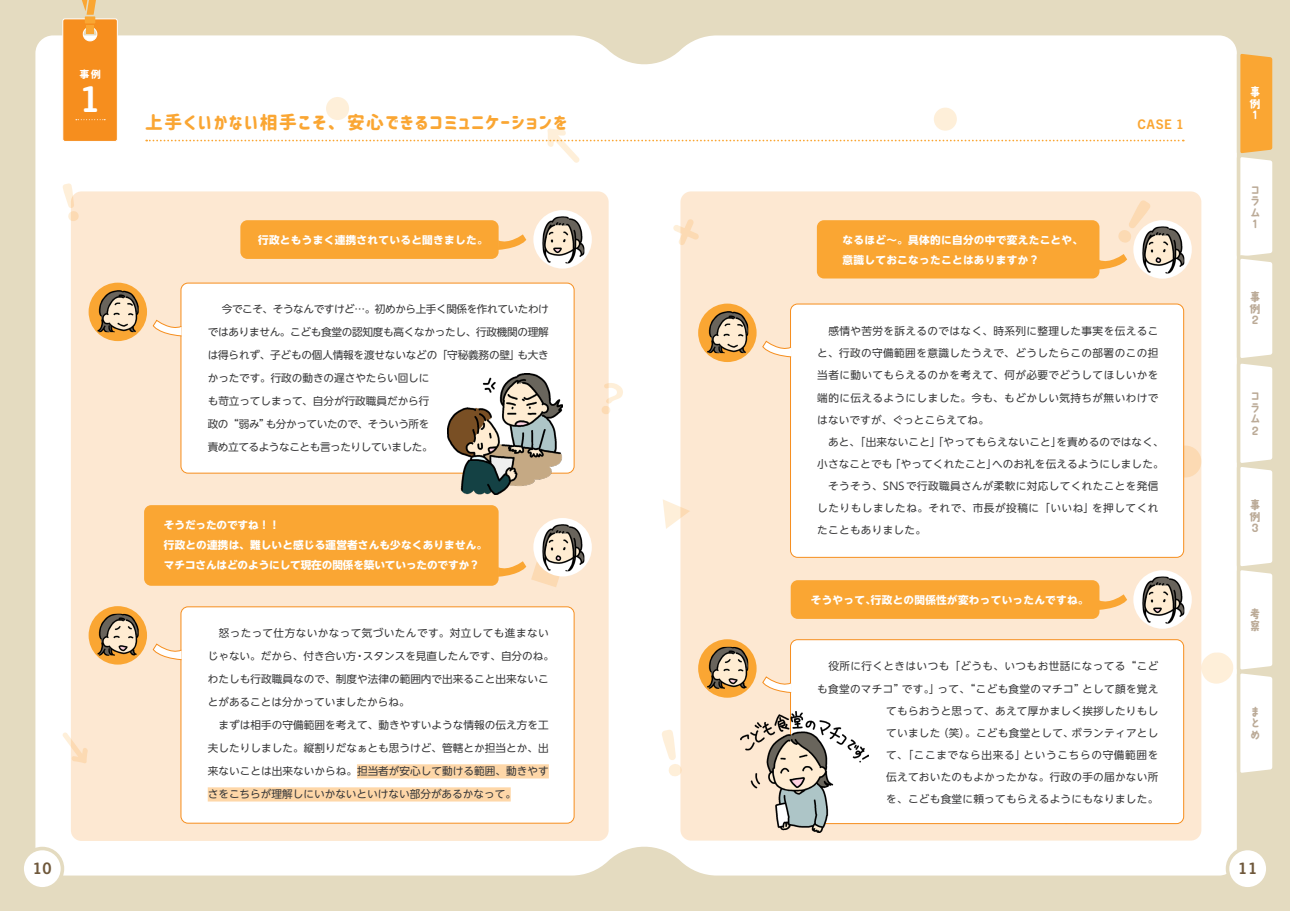
<style>
.page{position:relative;width:1290px;height:911px;background:#e4dbc0}
.page>*{position:absolute;margin:0;border:0;box-sizing:border-box;transform-origin:0 0}
.t1{font:700 35.88px "Trade Gothic Next SR Pro";color:#fff}
.t2{font:17.75px "Corporate Logo Rounded";letter-spacing:.08em;color:#faa633}
.t3{font:700 16px "Trade Gothic Next SR Pro";color:#6f583b}
.t4{font:700 13.25px "Trade Gothic Next SR Pro";color:#faa633}
.t5{font:11.5px/11.5px "TA kokoro no 3";color:#bbaa97;text-align:justify}
.t6{font:11.5px/11.5px "TA kokoro no 3";color:#fff;text-align:justify}
.t7{font:10.62px/22.1px "UD Shin Go NT Pro";letter-spacing:.01em;color:#383839;text-align:justify}
.t8{font:10.62px/23px "UD Shin Go NT Pro";letter-spacing:-.03em;color:#383839}
.t9{font:700 10.62px "UD Shin Go NT Pro";letter-spacing:.025em;color:#fff}
.t10{font:700 10.62px/20.4px "UD Shin Go NT Pro";letter-spacing:-.01em;color:#fff}
.t11{font:10px "Corporate Logo Rounded";color:#fff}
</style>
<div class="page">
<div style="left:35px;top:35px;width:1202px;height:840px;background:#fff"></div>
<svg style="left:662px;top:729px;width:18px;height:47px"></svg>
<svg style="left:63px;top:183px;width:16px;height:38px"></svg>
<svg style="left:663px;top:499px;width:17px;height:30px"></svg>
<svg style="left:609px;top:382px;width:14px;height:32px"></svg>
<svg style="left:63px;top:732px;width:8px;height:31px"></svg>
<svg style="left:673px;top:219px;width:7px;height:26px"></svg>
<div style="left:934px;top:108px;width:23px;height:23px;background:#feefd9;border-radius:50%"></div>
<div style="left:326px;top:97px;width:23px;height:23px;background:#feefd9;border-radius:50%"></div>
<div style="left:680px;top:191px;width:521px;height:649px;background:#fde8d2;border-radius:11px"></div>
<div style="left:71px;top:191px;width:538px;height:650px;background:#fde8d2;border-radius:11px"></div>
<svg style="left:1201px;top:48px;width:72px;height:727px"></svg>
<div style="left:1227px;top:848px;width:41px;height:40px;background:#fff;border-radius:50%"></div>
<div style="left:1226px;top:846px;width:43px;height:44px;border:4px solid #e4dbc0;border-radius:50%"></div>
<div style="left:22px;top:848px;width:40px;height:40px;background:#fff;border-radius:50%"></div>
<div style="left:20px;top:846px;width:44px;height:44px;border:4px solid #e4dbc0;border-radius:50%"></div>
<div style="left:790px;top:639px;width:393px;height:184px;background:#fff;border-radius:7px"></div>
<div style="left:790px;top:639px;width:394px;height:185px;border:1px solid #f68e1e;border-radius:7px"></div>
<svg style="left:762px;top:677px;width:30px;height:16px"></svg>
<div style="left:533px;top:518px;width:59px;height:58px;background:#fff;border-radius:50%"></div>
<img style="left:542px;top:524px;width:42px;height:47px">
<div style="left:1133px;top:220px;width:59px;height:59px;background:#fff;border-radius:50%"></div>
<img style="left:1142px;top:226px;width:42px;height:47px">
<div style="left:791px;top:580px;width:308px;height:39px;background:#faa633;border-radius:7px"></div>
<svg style="left:1099px;top:594px;width:28px;height:16px"></svg>
<div style="left:1133px;top:570px;width:59px;height:59px;background:#fff;border-radius:50%"></div>
<img style="left:1142px;top:576px;width:42px;height:47px">
<div style="left:533px;top:210px;width:59px;height:58px;background:#fff;border-radius:50%"></div>
<img style="left:542px;top:216px;width:42px;height:47px">
<div style="left:89px;top:606px;width:58px;height:58px;background:#faa633;border-radius:50%"></div>
<img style="left:97px;top:613px;width:42px;height:42px">
<div style="left:89px;top:283px;width:58px;height:58px;background:#faa633;border-radius:50%"></div>
<img style="left:97px;top:290px;width:42px;height:42px">
<div style="left:698px;top:303px;width:58px;height:59px;background:#faa633;border-radius:50%"></div>
<img style="left:707px;top:311px;width:41px;height:42px">
<div style="left:698px;top:639px;width:58px;height:58px;background:#faa633;border-radius:50%"></div>
<img style="left:707px;top:647px;width:41px;height:42px">
<div style="left:790px;top:304px;width:393px;height:253px;background:#fff;border-radius:7px"></div>
<div style="left:790px;top:303px;width:394px;height:255px;border:1px solid #f68e1e;border-radius:7px"></div>
<svg style="left:762px;top:341px;width:30px;height:17px"></svg>
<div style="left:181px;top:283px;width:393px;height:190px;background:#fff;border-radius:7px"></div>
<div style="left:180px;top:283px;width:394px;height:190px;border:1px solid #f68e1e;border-radius:7px"></div>
<svg style="left:152px;top:320px;width:30px;height:17px"></svg>
<div style="left:181px;top:607px;width:393px;height:216px;background:#fff;border-radius:7px"></div>
<div style="left:180px;top:606px;width:394px;height:217px;border:1px solid #f68e1e;border-radius:7px"></div>
<svg style="left:152px;top:644px;width:30px;height:16px"></svg>
<div style="left:357px;top:764px;width:192px;height:14px;background:#fed7a8"></div>
<div style="left:208px;top:787px;width:303px;height:14px;background:#fed7a8"></div>
<div style="left:817px;top:220px;width:282px;height:58px;background:#faa633;border-radius:7px"></div>
<svg style="left:1099px;top:254px;width:28px;height:15px"></svg>
<svg style="left:62px;top:0;width:56px;height:142px"></svg>
<div style="left:146px;top:128px;width:1038px;height:35px;background:#fff"></div>
<div style="left:240px;top:220px;width:259px;height:39px;background:#faa633;border-radius:7px"></div>
<svg style="left:498px;top:234px;width:28px;height:16px"></svg>
<div style="left:144px;top:505px;width:355px;height:81px;background:#faa633;border-radius:7px"></div>
<svg style="left:498px;top:554px;width:66px;height:33px"></svg>
<img style="left:448px;top:374px;width:115px;height:120px">
<img style="left:741px;top:711px;width:127px;height:121px">
<p class="t11" style="left:79px;top:68px;width:23px">事例</p>
<p class="t1" style="left:80px;top:73px;width:22px">1</p>
<p class="t2" style="left:145px;top:110px;width:423px">上手くいかない相手こそ、安心できるコミュニケーションを</p>
<p class="t9" style="left:258px;top:231px;width:231px">行政ともうまく連携されていると聞きました。</p>
<p class="t8" style="left:208px;top:297px;width:343px;text-indent:4px">　今でこそ、そうなんですけど…。初めから上手く関係を作れていたわけではありません。こども食堂の認知度も高くなかったし、行政機関の理解は得られず、子どもの個人情報を渡せないなどの「守秘義務の壁」も大きかったです。行政の動きの遅さやたらい回しに<br>も苛立ってしまって、自分が行政職員だから行<br>政の“弱み”も分かっていたので、そういう所を<br>責め立てるようなことも言ったりしていました。</p>
<p class="t10" style="left:164px;top:514px;width:117px">そうだったのですね！！</p>
<p class="t10" style="left:164px;top:534px;width:324px">行政との連携は、難しいと感じる運営者さんも少なくありません。マチコさんはどのようにして現在の関係を築いていったのですか？</p>
<p class="t7" style="left:208px;top:621px;width:348px;line-height:23px;text-align:left">　怒ったって仕方ないかなって気づいたんです。対立しても進まないじゃない。だから、付き合い方・スタンスを見直したんです、自分のね。わたしも行政職員なので、制度や法律の範囲内で出来ること出来ないことがあることは分かっていましたからね。</p>
<p class="t7" style="left:208px;top:713px;width:343px;line-height:23px">　まずは相手の守備範囲を考えて、動きやすいような情報の伝え方を工夫したりしました。縦割りだなぁとも思うけど、管轄とか担当とか、出来ないことは出来ないからね。担当者が安心して動ける範囲、動きやすさをこちらが理解しにいかないといけない部分があるかなって。</p>
<p class="t9" style="left:842px;top:231px;width:242px">なるほど～。具体的に自分の中で変えたことや、</p>
<p class="t9" style="left:842px;top:251px;width:198px">意識しておこなったことはありますか？</p>
<p class="t4" style="left:1137px;top:115px;width:48px">CASE 1</p>
<p class="t7" style="left:817px;top:319px;width:343px">　感情や苦労を訴えるのではなく、時系列に整理した事実を伝えること、行政の守備範囲を意識したうえで、どうしたらこの部署のこの担当者に動いてもらえるのかを考えて、何が必要でどうしてほしいかを端的に伝えるようにしました。今も、もどかしい気持ちが無いわけではないですが、ぐっとこらえてね。</p>
<p class="t7" style="left:817px;top:430px;width:348px">　あと、「出来ないこと」「やってもらえないこと」を責めるのではなく、小さなことでも「やってくれたこと」へのお礼を伝えるようにしました。</p>
<p class="t7" style="left:817px;top:475px;width:343px">　そうそう、SNSで行政職員さんが柔軟に対応してくれたことを発信したりもしましたね。それで、市長が投稿に「いいね」を押してくれたこともありました。</p>
<p class="t9" style="left:811px;top:591px;width:279px">そうやって、行政との関係性が変わっていったんですね。</p>
<p class="t7" style="left:817px;top:655px;width:343px;text-align:right">　役所に行くときはいつも「どうも、いつもお世話になってる“こども食堂のマチコ”です。」って、“こども食堂のマチコ”として顔を覚えてもらおうと思って、あえて厚かましく挨拶したりもし<br>ていました（笑）。こども食堂として、ボランティアとし<br>て、「ここまでなら出来る」というこちらの守備範囲を<br>伝えておいたのもよかったかな。行政の手の届かない所<br>を、こども食堂に頼ってもらえるようにもなりました。</p>
<p class="t6" style="left:1249px;top:87px;width:12px">事例1</p>
<p class="t5" style="left:1249px;top:184px;width:12px">コラム1</p>
<p class="t5" style="left:1249px;top:292px;width:12px">事例2</p>
<p class="t5" style="left:1249px;top:391px;width:12px">コラム2</p>
<p class="t5" style="left:1249px;top:500px;width:12px">事例3</p>
<p class="t5" style="left:1249px;top:609px;width:12px">考察</p>
<p class="t5" style="left:1249px;top:706px;width:11px">まとめ</p>
<p class="t3" style="left:33px;top:857px;width:20px">10</p>
<h3 class="t3" style="left:1238px;top:857px;width:20px">11</h3>
</div>
